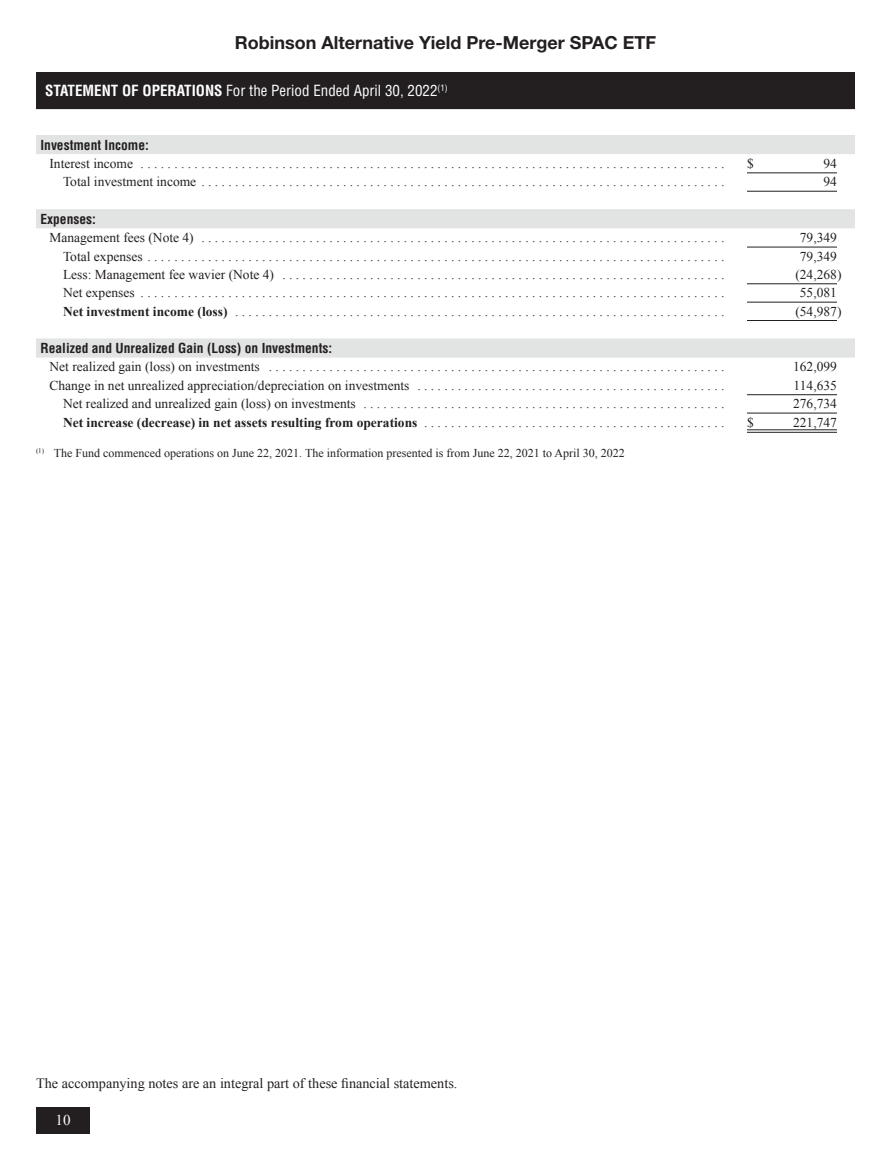
<style>
.page{position:relative;width:891px;height:1161px;background:#fff}
.page>*{position:absolute;margin:0;border:0;box-sizing:border-box;transform-origin:0 0}
.t1{font:700 18px "Helvetica Neue LT Std";color:#231f20}
.Main_Headings_in_Bla{font:condensed 15px "Helvetica";color:#fff}
.t2{font:15px "Times New Roman";color:#fff}
.t3{font:14.25px "Times New Roman";color:#231f20}
.Table_Stub_-_Level_3{font:13.5px "Times New Roman";color:#231f20}
.Table_Stub_-_Level_2{font:13.5px "Times New Roman";color:#231f20}
.Table_Stub_-_Level_3-2{font:700 13.5px "Times New Roman";color:#231f20}
.Financials_Gray_Subh{font:700 condensed 13.5px "Helvetica";color:#231f20}
.Table_Figure_-_Subto{font:13.5px "Times New Roman";color:#231f20}
.Table_Figure{font:13.5px "Times New Roman";color:#231f20}
.Table_Figure_-_Total{font:13.5px "Times New Roman";color:#231f20}
.Footnote{font:12px "Times New Roman";color:#231f20}
.s1{font-weight:700}
.s2{font-weight:400}
</style>
<div class="page">
<div style="left:36px;top:1107px;width:54px;height:27px;background:#231f20"></div>
<div style="left:36px;top:72px;width:819px;height:36px;background:#231f20"></div>
<div style="left:36px;top:96px;width:819px;height:13px;background:#231f20"></div>
<svg style="left:36px;top:135px;width:819px;height:223px"></svg>
<hr style="left:747px;top:172px;width:90px;height:1px;background:#231f20">
<hr style="left:747px;top:191px;width:90px;height:1px;background:#231f20">
<hr style="left:747px;top:247px;width:90px;height:1px;background:#231f20">
<hr style="left:747px;top:283px;width:90px;height:1px;background:#231f20">
<hr style="left:747px;top:302px;width:90px;height:1px;background:#231f20">
<hr style="left:747px;top:320px;width:90px;height:1px;background:#231f20">
<hr style="left:747px;top:394px;width:90px;height:1px;background:#231f20">
<hr style="left:747px;top:413px;width:90px;height:1px;background:#231f20">
<hr style="left:747px;top:430px;width:90px;height:1px;background:#231f20">
<hr style="left:747px;top:432px;width:90px;height:1px;background:#231f20">
<h1 class="t1" style="left:235px;top:31px;width:423px">Robinson Alternative Yield Pre-Merger SPAC ETF</h1>
<p class="Main_Headings_in_Bla" style="left:45px;top:81px;width:404px"><span class="s1">STATEMENT OF OPERATIONS</span> For the Period Ended April 30, 2022<sup>(1)</sup></p>
<p class="Financials_Gray_Subh" style="left:40px;top:136px;width:110px">Investment Income:</p>
<p class="Table_Stub_-_Level_2" style="left:50px;top:154px;width:676px">Interest income . . . . . . . . . . . . . . . . . . . . . . . . . . . . . . . . . . . . . . . . . . . . . . . . . . . . . . . . . . . . . . . . . . . . . . . . . . . . . . . . . . . . . . .</p>
<p class="Table_Figure_-_Subto" style="left:747px;top:154px;width:8px">$</p>
<p class="Table_Figure_-_Subto" style="left:824px;top:154px;width:15px">94</p>
<p class="Table_Stub_-_Level_3" style="left:63px;top:173px;width:663px">Total investment income . . . . . . . . . . . . . . . . . . . . . . . . . . . . . . . . . . . . . . . . . . . . . . . . . . . . . . . . . . . . . . . . . . . . . . . . . . . . . .</p>
<p class="Table_Figure_-_Subto" style="left:824px;top:173px;width:15px">94</p>
<p class="Financials_Gray_Subh" style="left:40px;top:210px;width:57px">Expenses:</p>
<p class="Table_Stub_-_Level_2" style="left:50px;top:229px;width:676px">Management fees (Note 4) . . . . . . . . . . . . . . . . . . . . . . . . . . . . . . . . . . . . . . . . . . . . . . . . . . . . . . . . . . . . . . . . . . . . . . . . . . . . . .</p>
<p class="Table_Figure_-_Subto" style="left:800px;top:229px;width:39px">79,349</p>
<p class="Table_Stub_-_Level_3" style="left:63px;top:247px;width:663px">Total expenses . . . . . . . . . . . . . . . . . . . . . . . . . . . . . . . . . . . . . . . . . . . . . . . . . . . . . . . . . . . . . . . . . . . . . . . . . . . . . . . . . . . . . .</p>
<p class="Table_Figure" style="left:800px;top:247px;width:39px">79,349</p>
<p class="Table_Stub_-_Level_3" style="left:63px;top:265px;width:663px">Less: Management fee wavier (Note 4) . . . . . . . . . . . . . . . . . . . . . . . . . . . . . . . . . . . . . . . . . . . . . . . . . . . . . . . . . . . . . . . . . .</p>
<p class="Table_Figure_-_Subto" style="left:795px;top:265px;width:48px">(24,268)</p>
<p class="Table_Stub_-_Level_3" style="left:63px;top:284px;width:663px">Net expenses . . . . . . . . . . . . . . . . . . . . . . . . . . . . . . . . . . . . . . . . . . . . . . . . . . . . . . . . . . . . . . . . . . . . . . . . . . . . . . . . . . . . . . .</p>
<p class="Table_Figure_-_Subto" style="left:800px;top:284px;width:39px">55,081</p>
<p class="Table_Stub_-_Level_3" style="left:63px;top:302px;width:663px"><span class="s1">Net investment income (loss)</span> . . . . . . . . . . . . . . . . . . . . . . . . . . . . . . . . . . . . . . . . . . . . . . . . . . . . . . . . . . . . . . . . . . . . . . . . .</p>
<p class="Table_Figure_-_Subto" style="left:795px;top:302px;width:48px">(54,987)</p>
<p class="Financials_Gray_Subh" style="left:40px;top:340px;width:293px">Realized and Unrealized Gain (Loss) on Investments:</p>
<p class="Table_Stub_-_Level_2" style="left:50px;top:358px;width:677px">Net realized gain (loss) on investments . . . . . . . . . . . . . . . . . . . . . . . . . . . . . . . . . . . . . . . . . . . . . . . . . . . . . . . . . . . . . . . . . . . .</p>
<p class="Table_Figure" style="left:793px;top:358px;width:45px">162,099</p>
<p class="Table_Stub_-_Level_2" style="left:50px;top:376px;width:677px">Change in net unrealized appreciation/depreciation on investments . . . . . . . . . . . . . . . . . . . . . . . . . . . . . . . . . . . . . . . . . . . . . .</p>
<p class="Table_Figure_-_Subto" style="left:794px;top:376px;width:45px">114,635</p>
<p class="Table_Stub_-_Level_3" style="left:63px;top:395px;width:663px">Net realized and unrealized gain (loss) on investments . . . . . . . . . . . . . . . . . . . . . . . . . . . . . . . . . . . . . . . . . . . . . . . . . . . . . .</p>
<p class="Table_Figure_-_Subto" style="left:793px;top:395px;width:45px">276,734</p>
<p class="Table_Stub_-_Level_3-2" style="left:63px;top:413px;width:661px">Net increase (decrease) in net assets resulting from operations <span class="s2">. . . . . . . . . . . . . . . . . . . . . . . . . . . . . . . . . . . . . . . . . . . . .</span></p>
<p class="Table_Figure_-_Total" style="left:747px;top:413px;width:8px">$</p>
<p class="Table_Figure_-_Total" style="left:793px;top:413px;width:45px">221,747</p>
<p class="Footnote" style="left:36px;top:445px;width:590px"><sup>(1)</sup> The Fund commenced operations on June 22, 2021. The information presented is from June 22, 2021 to April 30, 2022</p>
<p class="t3" style="left:36px;top:1074px;width:423px">The accompanying notes are an integral part of these financial statements.</p>
<p class="t2" style="left:56px;top:1110px;width:16px">10</p>
</div>
